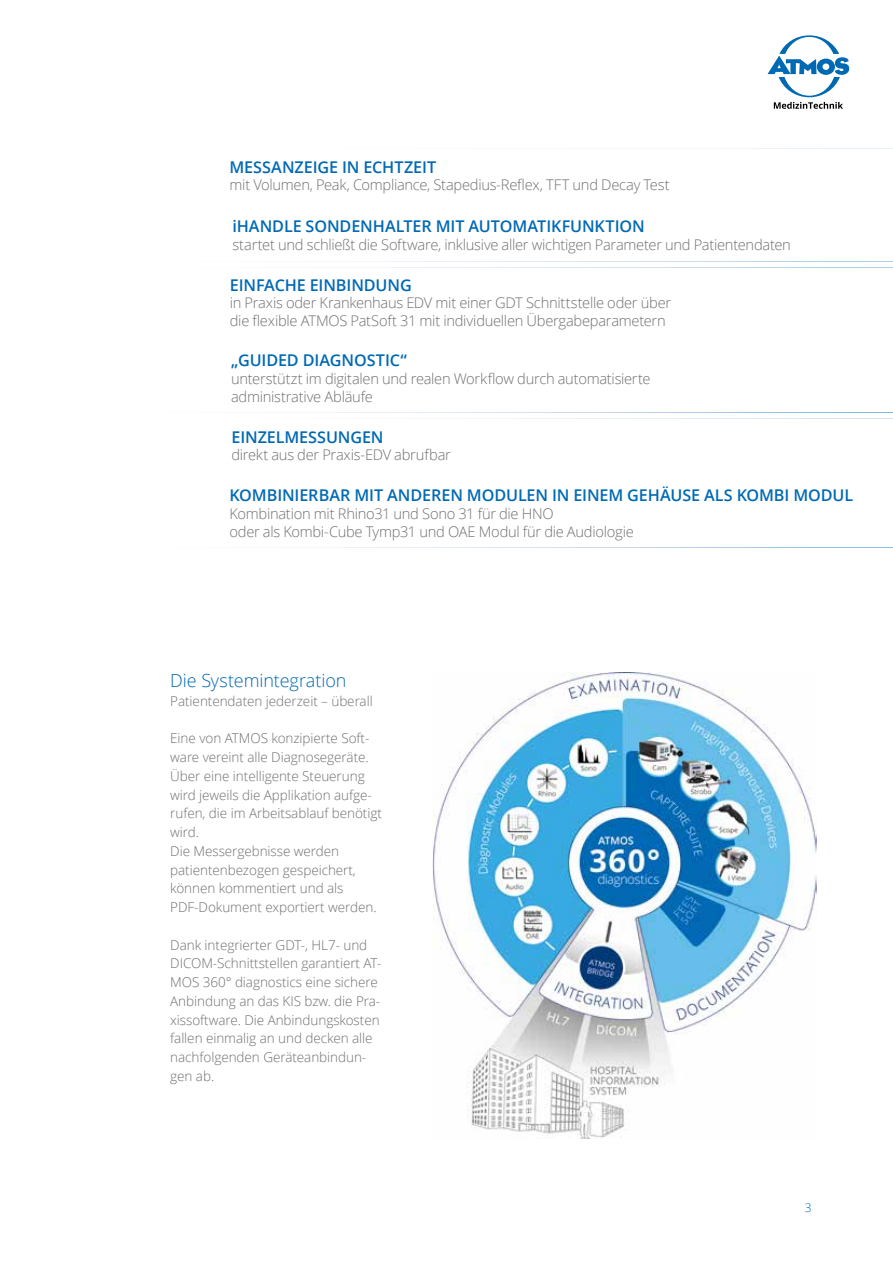
<style>
.page{position:relative;width:893px;height:1263px;background:#fff}
.page>*{position:absolute;margin:0;border:0;box-sizing:border-box;transform-origin:0 0}
.t1{font:300 18px "Open Sans";letter-spacing:-.005em;color:#0069b4}
.t2{font:600 16.2px "Open Sans";letter-spacing:-.01em;color:#0069b4}
.t3{font:300 14.7px/17.7px "Open Sans";letter-spacing:-.02em;color:#706f6f}
.t4{font:300 13.5px/18.8px "Open Sans";letter-spacing:-.005em;color:#706f6f}
.t5{font:300 12px "Open Sans";color:#0069b4}
</style>
<div class="page">
<img style="left:432px;top:672px;width:385px;height:467px">
<svg style="left:767px;top:35px;width:82px;height:74px"></svg>
<p class="t2" style="left:229px;top:156px;width:208px">MESSANZEIGE IN ECHTZEIT</p>
<p class="t3" style="left:229px;top:176px;width:442px">mit Volumen, Peak, Compliance, Stapedius-Reflex, TFT und Decay Test</p>
<p class="t2" style="left:232px;top:215px;width:414px">iHANDLE SONDENHALTER MIT AUTOMATIKFUNKTION</p>
<p class="t3" style="left:232px;top:235px;width:560px">startet und schließt die Software, inklusive aller wichtigen Parameter und Patientendaten</p>
<p class="t2" style="left:230px;top:274px;width:183px">EINFACHE EINBINDUNG</p>
<p class="t3" style="left:230px;top:294px;width:443px">in Praxis oder Krankenhaus EDV mit einer GDT Schnittstelle oder über die flexible ATMOS PatSoft 31 mit individuellen Übergabeparametern</p>
<p class="t2" style="left:231px;top:349px;width:177px">„GUIDED DIAGNOSTIC“</p>
<p class="t3" style="left:231px;top:369px;width:421px">unterstützt im digitalen und realen Workflow durch automatisierte administrative Abläufe</p>
<p class="t2" style="left:232px;top:426px;width:154px">EINZELMESSUNGEN</p>
<p class="t3" style="left:232px;top:446px;width:221px">direkt aus der Praxis-EDV abrufbar</p>
<p class="t2" style="left:229px;top:484px;width:625px">KOMBINIERBAR MIT ANDEREN MODULEN IN EINEM GEHÄUSE ALS KOMBI MODUL</p>
<p class="t3" style="left:229px;top:504px;width:406px">Kombination mit Rhino31 und Sono 31 für die HNO<br>oder als Kombi-Cube Tymp31 und OAE Modul für die Audiologie</p>
<h1 class="t1" style="left:170px;top:668px;width:178px">Die Systemintegration</h1>
<p class="t4" style="left:170px;top:691px;width:204px">Patientendaten jederzeit – überall</p>
<p class="t4" style="left:170px;top:729px;width:213px">Eine von ATMOS konzipierte Soft&shy;ware vereint alle Diagnosegeräte.<br>Über eine intelligente Steuerung wird jeweils die Applikation aufge&shy;rufen, die im Arbeitsablauf benötigt wird.<br>Die Messergebnisse werden patientenbezogen gespeichert, können kommentiert und als<br>PDF-Dokument exportiert werden.</p>
<p class="t4" style="left:170px;top:935px;width:213px">Dank integrierter GDT-, HL7- und<br>DICOM-Schnittstellen garantiert AT-<br>MOS 360° diagnostics eine sichere<br>Anbindung an das KIS bzw. die Pra&shy;xissoftware. Die Anbindungskosten fallen einmalig an und decken alle nachfolgenden Geräteanbindun&shy;gen ab.</p>
<p class="t5" style="left:805px;top:1199px;width:8px">3</p>
</div>
